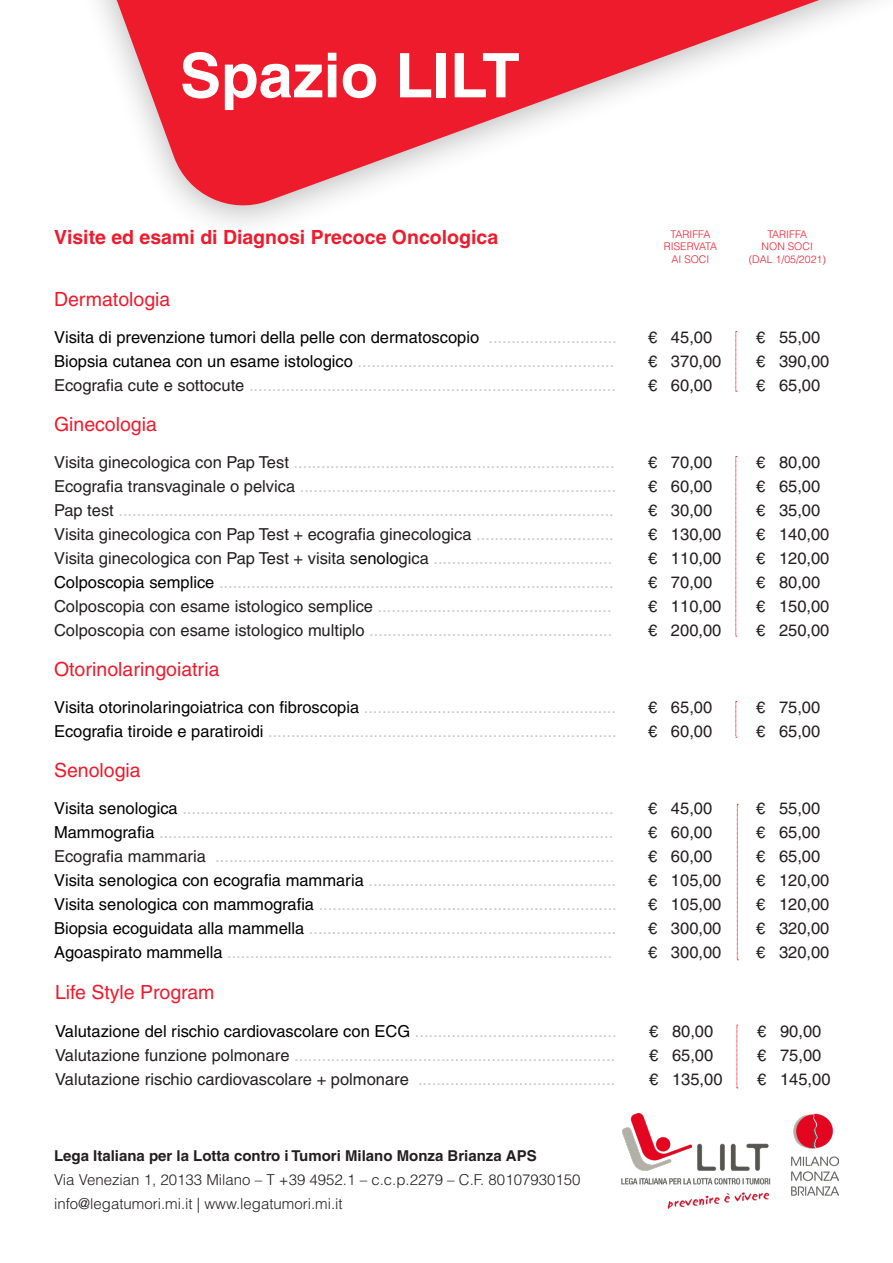
<style>
.page{position:relative;width:893px;height:1263px;background:#fff}
.page>*{position:absolute;margin:0;border:0;box-sizing:border-box;transform-origin:0 0}
.Paragrafo_base{font:700 61.5px "Helvetica LT Pro";color:#fff}
.Paragrafo_base-2{font:19.5px "Helvetica LT Pro";color:#ee1b2d}
.Paragrafo_base-3{font:700 19.5px "Helvetica LT Pro";color:#ee1b2d}
.Paragrafo_base-4{font:16.5px "Helvetica LT Pro";color:#c7c8ca}
.Paragrafo_base-5{font:16.5px "Helvetica LT Pro";color:#231f20}
.Paragrafo_base-6{font:16.5px "Helvetica LT Pro";color:#000}
.Paragrafo_base-7{font:300 15px "Helvetica LT Pro";color:#231f20}
.Paragrafo_base-8{font:700 15px "Helvetica LT Pro";color:#231f20}
.t1{font:300 10.5px "Helvetica LT Pro";color:#ee1b2d}
.s1{color:#c7c8ca}
.s2{color:#000}
.s3{color:#231f20}
</style>
<div class="page">
<svg style="left:99px;top:0;width:776px;height:215px"></svg>
<svg style="left:736px;top:331px;width:1px;height:61px"></svg>
<img style="left:621px;top:1114px;width:218px;height:95px">
<svg style="left:736px;top:456px;width:1px;height:181px"></svg>
<svg style="left:736px;top:701px;width:1px;height:37px"></svg>
<svg style="left:737px;top:804px;width:1px;height:156px"></svg>
<svg style="left:737px;top:1025px;width:1px;height:64px"></svg>
<p class="Paragrafo_base" style="left:180px;top:38px;width:341px">Spazio LILT</p>
<p class="Paragrafo_base-3" style="left:54px;top:226px;width:446px">Visite ed esami di Diagnosi Precoce Oncologica</p>
<p class="t1" style="left:670px;top:228px;width:41px">TARIFFA</p>
<p class="t1" style="left:664px;top:240px;width:55px">RISERVATA</p>
<p class="t1" style="left:671px;top:253px;width:39px">AI SOCI</p>
<p class="Paragrafo_base-2" style="left:54px;top:288px;width:118px">Dermatologia</p>
<p class="t1" style="left:767px;top:228px;width:41px">TARIFFA</p>
<p class="t1" style="left:762px;top:240px;width:53px">NON SOCI</p>
<p class="t1" style="left:749px;top:253px;width:79px">(DAL 1/05/2021)</p>
<p class="Paragrafo_base-6" style="left:54px;top:328px;width:564px">Visita di prevenzione tumori della pelle con dermatoscopio <span class="s1">............................</span></p>
<p class="Paragrafo_base-5" style="left:648px;top:328px;width:66px">€ 45,00</p>
<p class="Paragrafo_base-5" style="left:756px;top:328px;width:66px">€ 55,00</p>
<p class="Paragrafo_base-4" style="left:54px;top:352px;width:562px"><span class="s2">Biopsia cutanea con un esame istologico</span> ........................................................</p>
<p class="Paragrafo_base-5" style="left:648px;top:352px;width:75px">€ 370,00</p>
<p class="Paragrafo_base-5" style="left:756px;top:352px;width:75px">€ 390,00</p>
<p class="Paragrafo_base-4" style="left:54px;top:376px;width:563px"><span class="s3">Ecografia cute e sottocute</span> ................................................................................</p>
<p class="Paragrafo_base-5" style="left:648px;top:376px;width:66px">€ 60,00</p>
<p class="Paragrafo_base-5" style="left:756px;top:376px;width:66px">€ 65,00</p>
<p class="Paragrafo_base-2" style="left:54px;top:413px;width:104px">Ginecologia</p>
<p class="Paragrafo_base-4" style="left:54px;top:453px;width:562px"><span class="s3">Visita ginecologica con Pap Test</span> ......................................................................</p>
<p class="Paragrafo_base-5" style="left:648px;top:453px;width:66px">€ 70,00</p>
<p class="Paragrafo_base-5" style="left:756px;top:453px;width:66px">€ 80,00</p>
<p class="Paragrafo_base-4" style="left:54px;top:477px;width:564px"><span class="s3">Ecografia transvaginale o pelvica</span> .....................................................................</p>
<p class="Paragrafo_base-5" style="left:648px;top:477px;width:66px">€ 60,00</p>
<p class="Paragrafo_base-5" style="left:756px;top:477px;width:66px">€ 65,00</p>
<p class="Paragrafo_base-4" style="left:54px;top:501px;width:561px"><span class="s3">Pap test</span> ............................................................................................................</p>
<p class="Paragrafo_base-5" style="left:648px;top:501px;width:66px">€ 30,00</p>
<p class="Paragrafo_base-5" style="left:756px;top:501px;width:66px">€ 35,00</p>
<p class="Paragrafo_base-5" style="left:54px;top:525px;width:561px">Visita ginecologica con Pap Test + ecografia ginecologica <span class="s1">..............................</span></p>
<p class="Paragrafo_base-5" style="left:648px;top:525px;width:75px">€ 130,00</p>
<p class="Paragrafo_base-5" style="left:756px;top:525px;width:75px">€ 140,00</p>
<p class="Paragrafo_base-5" style="left:54px;top:549px;width:560px">Visita ginecologica con Pap Test + visita s<span class="s2">enolo</span>gica <span class="s1">.......................................</span></p>
<p class="Paragrafo_base-5" style="left:648px;top:549px;width:75px">€ 110,00</p>
<p class="Paragrafo_base-5" style="left:756px;top:549px;width:75px">€ 120,00</p>
<p class="Paragrafo_base-4" style="left:54px;top:573px;width:561px"><span class="s2">Colposcopia semplice</span> ......................................................................................</p>
<p class="Paragrafo_base-5" style="left:648px;top:573px;width:66px">€ 70,00</p>
<p class="Paragrafo_base-5" style="left:756px;top:573px;width:66px">€ 80,00</p>
<p class="Paragrafo_base-4" style="left:54px;top:597px;width:559px"><span class="s3">Colposcopia con esame istologico semplice</span> ...................................................</p>
<p class="Paragrafo_base-5" style="left:648px;top:597px;width:75px">€ 110,00</p>
<p class="Paragrafo_base-5" style="left:756px;top:597px;width:75px">€ 150,00</p>
<p class="Paragrafo_base-4" style="left:54px;top:621px;width:560px"><span class="s3">Colposcopia con esame istologico multiplo</span> .....................................................</p>
<p class="Paragrafo_base-5" style="left:648px;top:621px;width:75px">€ 200,00</p>
<p class="Paragrafo_base-5" style="left:756px;top:621px;width:75px">€ 250,00</p>
<p class="Paragrafo_base-2" style="left:54px;top:658px;width:167px">Otorinolaringoiatria</p>
<p class="Paragrafo_base-4" style="left:54px;top:698px;width:564px"><span class="s2">Visita otorinolaringoiatrica con fibroscopia</span> .......................................................</p>
<p class="Paragrafo_base-5" style="left:648px;top:698px;width:66px">€ 65,00</p>
<p class="Paragrafo_base-5" style="left:756px;top:698px;width:66px">€ 75,00</p>
<p class="Paragrafo_base-4" style="left:54px;top:722px;width:564px"><span class="s2">Ecografia tiroide e paratiroidi</span> ............................................................................</p>
<p class="Paragrafo_base-5" style="left:648px;top:722px;width:66px">€ 60,00</p>
<p class="Paragrafo_base-5" style="left:756px;top:722px;width:66px">€ 65,00</p>
<p class="Paragrafo_base-2" style="left:54px;top:759px;width:88px">Senologia</p>
<p class="Paragrafo_base-4" style="left:54px;top:799px;width:561px"><span class="s2">Visita senologica</span> ..............................................................................................</p>
<p class="Paragrafo_base-5" style="left:648px;top:799px;width:66px">€ 45,00</p>
<p class="Paragrafo_base-5" style="left:756px;top:799px;width:66px">€ 55,00</p>
<p class="Paragrafo_base-4" style="left:54px;top:823px;width:561px"><span class="s2">Mammografia</span> ...................................................................................................</p>
<p class="Paragrafo_base-5" style="left:648px;top:823px;width:66px">€ 60,00</p>
<p class="Paragrafo_base-5" style="left:756px;top:823px;width:66px">€ 65,00</p>
<p class="Paragrafo_base-4" style="left:54px;top:847px;width:562px"><span class="s3">Ecografia mammaria</span> .......................................................................................</p>
<p class="Paragrafo_base-5" style="left:648px;top:847px;width:66px">€ 60,00</p>
<p class="Paragrafo_base-5" style="left:756px;top:847px;width:66px">€ 65,00</p>
<p class="Paragrafo_base-4" style="left:54px;top:871px;width:564px"><span class="s2">Visita senologica con ecografia mammaria</span> ......................................................</p>
<p class="Paragrafo_base-5" style="left:648px;top:871px;width:75px">€ 105,00</p>
<p class="Paragrafo_base-5" style="left:756px;top:871px;width:75px">€ 120,00</p>
<p class="Paragrafo_base-4" style="left:54px;top:895px;width:564px"><span class="s2">Visita senologica con mammografia</span> .................................................................</p>
<p class="Paragrafo_base-5" style="left:648px;top:895px;width:75px">€ 105,00</p>
<p class="Paragrafo_base-5" style="left:756px;top:895px;width:75px">€ 120,00</p>
<p class="Paragrafo_base-4" style="left:54px;top:919px;width:564px"><span class="s2">Biopsia ecoguidata alla mammella</span> ...................................................................</p>
<p class="Paragrafo_base-5" style="left:648px;top:919px;width:75px">€ 300,00</p>
<p class="Paragrafo_base-5" style="left:756px;top:919px;width:75px">€ 320,00</p>
<p class="Paragrafo_base-4" style="left:54px;top:943px;width:560px"><span class="s2">Agoaspirato mammella</span> ....................................................................................</p>
<p class="Paragrafo_base-5" style="left:648px;top:943px;width:75px">€ 300,00</p>
<p class="Paragrafo_base-5" style="left:756px;top:943px;width:75px">€ 320,00</p>
<p class="Paragrafo_base-2" style="left:55px;top:981px;width:161px">Life Style Program</p>
<p class="Paragrafo_base-4" style="left:55px;top:1021px;width:563px"><span class="s2">Valutazione del rischio cardiovascolare con ECG</span> ............................................</p>
<p class="Paragrafo_base-5" style="left:649px;top:1021px;width:66px">€ 80,00</p>
<p class="Paragrafo_base-5" style="left:757px;top:1021px;width:66px">€ 90,00</p>
<p class="Paragrafo_base-4" style="left:55px;top:1045px;width:562px"><span class="s3">Valutazione funzione polmonare</span> ......................................................................</p>
<p class="Paragrafo_base-5" style="left:649px;top:1045px;width:66px">€ 65,00</p>
<p class="Paragrafo_base-5" style="left:757px;top:1045px;width:66px">€ 75,00</p>
<p class="Paragrafo_base-5" style="left:55px;top:1069px;width:562px">Valutazione rischio cardiovascolare + polmonare <span class="s1">...........................................</span></p>
<p class="Paragrafo_base-5" style="left:649px;top:1069px;width:75px">€ 135,00</p>
<p class="Paragrafo_base-5" style="left:757px;top:1069px;width:75px">€ 145,00</p>
<p class="Paragrafo_base-8" style="left:54px;top:1146px;width:484px">Lega Italiana per la Lotta contro i Tumori Milano Monza Brianza APS</p>
<p class="Paragrafo_base-7" style="left:54px;top:1170px;width:528px">Via Venezian 1, 20133 Milano – T +39 4952.1 – c.c.p.2279 – C.F. 80107930150</p>
<p class="Paragrafo_base-7" style="left:54px;top:1194px;width:290px">info@legatumori.mi.it | www.legatumori.mi.it</p>
</div>
